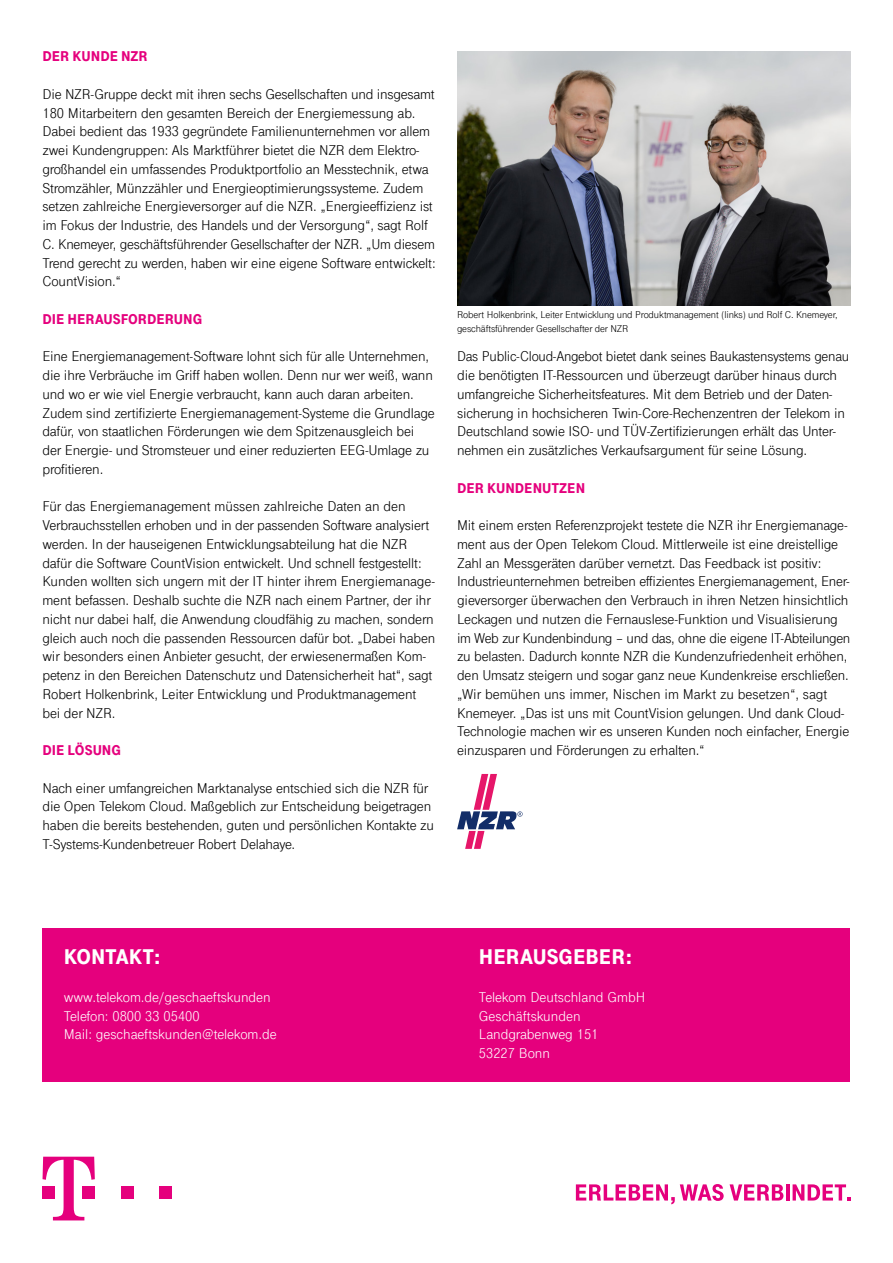
<style>
.page{position:relative;width:893px;height:1263px;background:#fff}
.page>*{position:absolute;margin:0;border:0;box-sizing:border-box;transform-origin:0 0}
.t1{font:900 22.5px "Tele Grotesk Next";color:#fff}
.t2{font:15px/18.8px "Tele Grotesk Next";letter-spacing:-.01em;color:#000}
.t3{font:15px/18.8px "Tele Grotesk Next";color:#fff}
.t4{font:900 15px "Tele Grotesk Next";color:#e5007d}
.t5{font:10.5px/13.5px "Tele Grotesk Next";letter-spacing:-.01em;color:#000}
</style>
<div class="page">
<img style="left:457px;top:51px;width:393px;height:254px">
<svg style="left:457px;top:774px;width:66px;height:75px"></svg>
<div style="left:43px;top:928px;width:807px;height:153px;background:#e5007d"></div>
<div style="left:121px;top:1186px;width:13px;height:13px;background:#e5007d"></div>
<div style="left:159px;top:1186px;width:13px;height:13px;background:#e5007d"></div>
<svg style="left:43px;top:1157px;width:52px;height:63px"></svg>
<svg style="left:576px;top:1184px;width:148px;height:20px"></svg>
<svg style="left:730px;top:1184px;width:53px;height:16px"></svg>
<hr style="left:786px;top:1184px;width:3px;height:16px;background:#e5007d">
<svg style="left:793px;top:1184px;width:57px;height:16px"></svg>
<p class="t4" style="left:43px;top:48px;width:107px">DER KUNDE NZR</p>
<p class="t2" style="left:43px;top:85px;width:395px">Die NZR-Gruppe deckt mit ihren sechs Gesellschaften und insgesamt 180 Mitarbeitern den gesamten Bereich der Energiemessung ab.<br>Dabei bedient das 1933 gegründete Familienunternehmen vor allem zwei Kundengruppen: Als Marktführer bietet die NZR dem Elektro&shy;großhandel ein umfassendes Produktportfolio an Messtechnik, etwa Stromzähler, Münzzähler und Energieoptimierungssysteme. Zudem setzen zahlreiche Energieversorger auf die NZR. „Energieeffizienz ist im Fokus der Industrie, des Handels und der Versorgung“, sagt Rolf C. Knemeyer, geschäftsführender Gesellschafter der NZR. „Um diesem Trend gerecht zu werden, haben wir eine eigene Software entwickelt:<br>CountVision.“</p>
<p class="t4" style="left:43px;top:310px;width:161px">DIE HERAUSFORDERUNG</p>
<p class="t2" style="left:43px;top:347px;width:394px">Eine Energiemanagement-Software lohnt sich für alle Unternehmen, die ihre Verbräuche im Griff haben wollen. Denn nur wer weiß, wann und wo er wie viel Energie verbraucht, kann auch daran arbeiten.<br>Zudem sind zertifizierte Energiemanagement-Systeme die Grundlage dafür, von staatlichen Förderungen wie dem Spitzenausgleich bei der Energie- und Stromsteuer und einer reduzierten EEG-Umlage zu profitieren.</p>
<p class="t2" style="left:43px;top:497px;width:394px">Für das Energiemanagement müssen zahlreiche Daten an den Verbrauchsstellen erhoben und in der passenden Software analysiert werden. In der hauseigenen Entwicklungsabteilung hat die NZR dafür die Software CountVision entwickelt. Und schnell festgestellt:<br>Kunden wollten sich ungern mit der IT hinter ihrem Energiemanage&shy;ment befassen. Deshalb suchte die NZR nach einem Partner, der ihr nicht nur dabei half, die Anwendung cloudfähig zu machen, sondern gleich auch noch die passenden Ressourcen dafür bot. „Dabei haben wir besonders einen Anbieter gesucht, der erwiesenermaßen Kom&shy;petenz in den Bereichen Datenschutz und Datensicherheit hat“, sagt Robert Holkenbrink, Leiter Entwicklung und Produktmanagement bei der NZR.</p>
<p class="t4" style="left:43px;top:742px;width:80px">DIE LÖSUNG</p>
<p class="t2" style="left:43px;top:778px;width:393px">Nach einer umfangreichen Marktanalyse entschied sich die NZR für die Open Telekom Cloud. Maßgeblich zur Entscheidung beigetragen haben die bereits bestehenden, guten und persönlichen Kontakte zu T-Systems-Kundenbetreuer Robert Delahaye.</p>
<p class="t5" style="left:457px;top:308px;width:382px">Robert Holkenbrink, Leiter Entwicklung und Produktmanagement (links) und Rolf C. Knemeyer, geschäftsführender Gesellschafter der NZR</p>
<p class="t2" style="left:457px;top:347px;width:394px">Das Public-Cloud-Angebot bietet dank seines Baukastensystems genau die benötigten IT-Ressourcen und überzeugt darüber hinaus durch umfangreiche Sicherheitsfeatures. Mit dem Betrieb und der Daten&shy;sicherung in hochsicheren Twin-Core-Rechenzentren der Telekom in Deutschland sowie ISO- und TÜV-Zertifizierungen erhält das Unter&shy;nehmen ein zusätzliches Verkaufsargument für seine Lösung.</p>
<p class="t4" style="left:457px;top:479px;width:130px">DER KUNDENUTZEN</p>
<p class="t2" style="left:457px;top:516px;width:395px">Mit einem ersten Referenzprojekt testete die NZR ihr Energiemanage&shy;ment aus der Open Telekom Cloud. Mittlerweile ist eine dreistellige Zahl an Messgeräten darüber vernetzt. Das Feedback ist positiv:<br>Industrieunternehmen betreiben effizientes Energiemanagement, Ener&shy;gieversorger überwachen den Verbrauch in ihren Netzen hinsichtlich Leckagen und nutzen die Fernauslese-Funktion und Visualisierung im Web zur Kundenbindung – und das, ohne die eigene IT-Abteilungen zu belasten. Dadurch konnte NZR die Kundenzufriedenheit erhöhen, den Umsatz steigern und sogar ganz neue Kundenkreise erschließen. „Wir bemühen uns immer, Nischen im Markt zu besetzen“, sagt Knemeyer. „Das ist uns mit CountVision gelungen. Und dank Cloud-Technologie machen wir es unseren Kunden noch einfacher, Energie einzusparen und Förderungen zu erhalten.“</p>
<h1 class="t1" style="left:64px;top:944px;width:99px">KONTAKT:</h1>
<p class="t3" style="left:64px;top:988px;width:215px">www.telekom.de/geschaeftskunden<br>Telefon: 0800 33 05400<br>Mail: geschaeftskunden@telekom.de</p>
<h1 class="t1" style="left:479px;top:944px;width:155px">HERAUSGEBER:</h1>
<p class="t3" style="left:479px;top:988px;width:168px">Telekom Deutschland GmbH<br>Geschäftskunden<br>Landgrabenweg 151<br>53227 Bonn</p>
</div>
